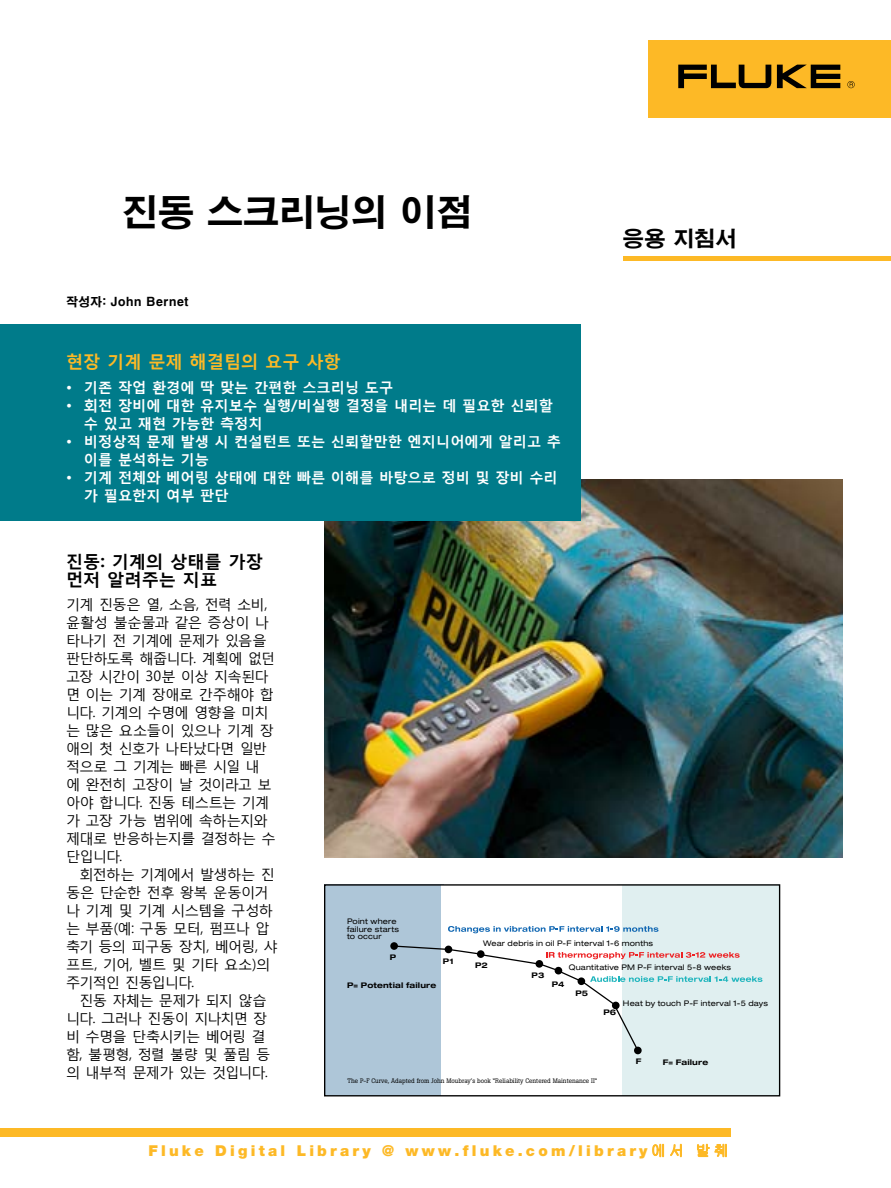
<style>
.page{position:relative;width:891px;height:1188px;background:#fff}
.page>*{position:absolute;margin:0;border:0;box-sizing:border-box;transform-origin:0 0}
.t1{font:36px "H2 gtr E";color:#000}
.t2{font:21px "H2 gtr E";color:#000}
.t3{font:700 17.25px/18px "Malgun Gothic";color:#000}
.t4{font:700 17.25px "Malgun Gothic";color:#fdb926}
.t5{font:900 15px "Helvetica Neue LT Pro";letter-spacing:.215em;color:#fdb926}
.t6{font:14.25px/18px "Malgun Gothic";letter-spacing:-.055em;color:#000}
.t7{font:700 14.25px/18px "Malgun Gothic";color:#fff}
.t8{font:12px "H2 gtr E";color:#000}
.t9{font:expanded 7.65px/7.6px "Helvetica Neue LT Std";letter-spacing:.025em;color:#000}
.t10{font:700 expanded 7.65px "Helvetica Neue LT Std";letter-spacing:.02em;color:#000}
.t11{font:6.45px "Boton";color:#000}
.s1{font-family:"Gulim";font-weight:400}
</style>
<div class="page">
<div style="left:648px;top:40px;width:243px;height:78px;background:#fdb926"></div>
<svg style="left:678px;top:65px;width:162px;height:23px"></svg>
<svg style="left:847px;top:81px;width:8px;height:7px"></svg>
<img style="left:324px;top:480px;width:519px;height:378px">
<div style="left:0;top:324px;width:580px;height:197px;background:#007b8a"></div>
<svg style="left:652px;top:1143px;width:30px;height:15px"></svg>
<svg style="left:697px;top:1143px;width:30px;height:15px"></svg>
<div style="left:0;top:1128px;width:730px;height:8px;background:#fdb926"></div>
<div style="left:624px;top:256px;width:267px;height:5px;background:#fdb926"></div>
<div style="left:325px;top:885px;width:119px;height:211px;background:#aec6d8"></div>
<div style="left:617px;top:885px;width:163px;height:211px;background:#e0eff0"></div>
<div style="left:441px;top:885px;width:180px;height:211px;background:#fff"></div>
<svg style="left:448px;top:926px;width:211px;height:7px"></svg>
<svg style="left:390px;top:942px;width:8px;height:8px"></svg>
<svg style="left:392px;top:945px;width:370px;height:107px"></svg>
<div style="left:324px;top:884px;width:456px;height:212px;border:1px solid #000"></div>
<h1 class="t1" style="left:122px;top:194px;width:352px">진동 스크리닝의 이점</h1>
<p class="t8" style="left:66px;top:296px;width:125px">작성자: John Bernet</p>
<p class="t4" style="left:66px;top:351px;width:276px">현장 기계 문제 해결팀의 요구 사항</p>
<p class="t7" style="left:66px;top:378px;width:329px">• 기존 작업 환경에 딱 맞는 간편한 스크리닝 도구</p>
<p class="t7" style="left:84px;top:396px;width:471px;text-indent:-18px">• 회전 장비에 대한 유지보수 실행/비실행 결정을 내리는 데 필요한 신뢰할 수 있고 재현 가능한 측정치</p>
<p class="t7" style="left:84px;top:432px;width:479px;text-indent:-18px">• 비정상적 문제 발생 시 컨설턴트 또는 신뢰할만한 엔지니어에게 알리고 추 이를 분석하는 기능</p>
<p class="t7" style="left:84px;top:468px;width:475px;text-indent:-18px">• 기계 전체와 베어링 상태에 대한 빠른 이해를 바탕으로 정비 및 장비 수리 가 필요한지 여부 판단</p>
<h2 class="t2" style="left:623px;top:228px;width:115px">응용 지침서</h2>
<p class="t3" style="left:66px;top:552px;width:199px">진동: 기계의 상태를 가장 먼저 알려주는 지표</p>
<p class="t6" style="left:66px;top:596px;width:211px">기계 진동은 열, 소음, 전력 소비, 윤활성 불순물과 같은 증상이 나 타나기 전 기계에 문제가 있음을 판단하도록 해줍니다. 계획에 없던 고장 시간이 30분 이상 지속된다 면 이는 기계 장애로 간주해야 합 니다. 기계의 수명에 영향을 미치 는 많은 요소들이 있으나 기계 장 애의 첫 신호가 나타났다면 일반 적으로 그 기계는 빠른 시일 내 에 완전히 고장이 날 것이라고 보 아야 합니다. 진동 테스트는 기계 가 고장 가능 범위에 속하는지와 제대로 반응하는지를 결정하는 수 단입니다.</p>
<p class="t6" style="left:66px;top:866px;width:213px;text-indent:13px">회전하는 기계에서 발생하는 진 동은 단순한 전후 왕복 운동이거 나 기계 및 기계 시스템을 구성하 는 부품(예: 구동 모터, 펌프나 압 축기 등의 피구동 장치, 베어링, 샤 프트, 기어, 벨트 및 기타 요소)의 주기적인 진동입니다.</p>
<p class="t6" style="left:66px;top:992px;width:206px;text-indent:13px">진동 자체는 문제가 되지 않습 니다. 그러나 진동이 지나치면 장 비 수명을 단축시키는 베어링 결 함, 불평형, 정렬 불량 및 풀림 등 의 내부적 문제가 있는 것입니다.</p>
<p class="t9" style="left:347px;top:917px;width:54px">Point where failure starts to occur</p>
<p class="t10" style="left:390px;top:953px;width:8px">P</p>
<p class="t10" style="left:443px;top:957px;width:12px">P1</p>
<p class="t10" style="left:347px;top:981px;width:91px">P= Potential failure</p>
<p class="t9" style="left:483px;top:939px;width:172px">Wear debris in oil P-F interval 1-6 months</p>
<p class="t10" style="left:475px;top:960px;width:14px">P2</p>
<p class="t10" style="left:532px;top:970px;width:14px">P3</p>
<p class="t9" style="left:569px;top:963px;width:164px">Quantitative PM P-F interval 5-8 weeks</p>
<p class="t10" style="left:552px;top:979px;width:14px">P4</p>
<p class="t10" style="left:575px;top:988px;width:14px">P5</p>
<p class="t9" style="left:623px;top:1000px;width:147px">Heat by touch P-F interval 1-5 days</p>
<p class="t10" style="left:603px;top:1008px;width:14px">P6</p>
<p class="t10" style="left:636px;top:1056px;width:7px">F</p>
<p class="t10" style="left:663px;top:1058px;width:47px">F= Failure</p>
<p class="t11" style="left:347px;top:1077px;width:251px">The P-F Curve, Adapted from John Moubray’s book “Reliability Centered Maintenance II”</p>
<p class="t5" style="left:148px;top:1142px;width:582px">Fluke Digital Library @ www.fluke.com/library<span class="s1">에서 발췌</span></p>
</div>
